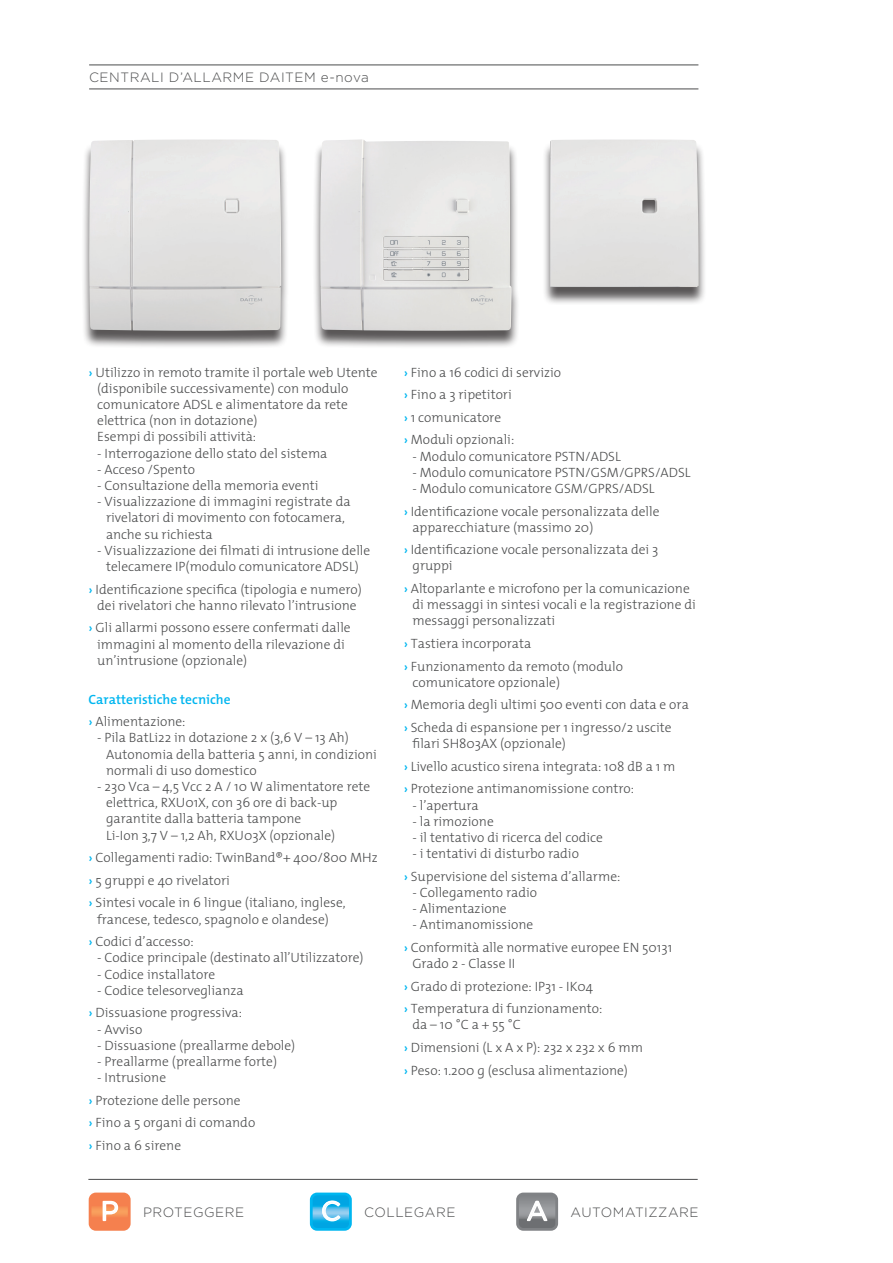
<style>
.page{position:relative;width:893px;height:1263px;background:#fff}
.page>*{position:absolute;margin:0;border:0;box-sizing:border-box;transform-origin:0 0}
.t1{font:300 13.5px/22.5px "The Mix";color:#4b4c4d}
.t2{font:300 13.5px "Gotham";letter-spacing:.04em;color:#4b4c4d}
.t3{font:600 13.5px/22.5px "The Mix";color:#00b6f0}
.s1{font-weight:600;color:#00b6f0}
.s2{font-weight:300;color:#4b4c4d}
.s3{font-weight:400;font-size:26.85px;color:#fff}
</style>
<div class="page">
<hr style="left:88px;top:1179px;width:610px;height:1px;background:#4b4c4d">
<div style="left:89px;top:1192px;width:42px;height:39px;border:3px solid #f5804e;border-radius:6px"></div>
<svg style="left:90px;top:1194px;width:39px;height:35px"></svg>
<div style="left:516px;top:1192px;width:42px;height:39px;border:3px solid #808285;border-radius:6px"></div>
<svg style="left:518px;top:1194px;width:39px;height:35px"></svg>
<div style="left:81px;top:142px;width:208px;height:207px;background:#231f20;opacity:.75"></div>
<img style="left:89px;top:139px;width:192px;height:192px">
<div style="left:542px;top:142px;width:165px;height:164px;background:#231f20;opacity:.75"></div>
<img style="left:550px;top:139px;width:149px;height:148px">
<div style="left:312px;top:142px;width:207px;height:207px;background:#231f20;opacity:.75"></div>
<img style="left:320px;top:139px;width:192px;height:192px">
<div style="left:310px;top:1192px;width:42px;height:39px;border:3px solid #00b6f0;border-radius:6px"></div>
<svg style="left:311px;top:1194px;width:39px;height:35px"></svg>
<hr style="left:89px;top:89px;width:609px;height:1px;background:#4b4c4d">
<hr style="left:89px;top:65px;width:609px;height:1px;background:#4b4c4d">
<p class="t2" style="left:89px;top:69px;width:281px">CENTRALI D’ALLARME DAITEM e-nova</p>
<p class="t1" style="left:97px;top:364px;width:282px;line-height:16.2px;text-indent:-9px"><span class="s1">›</span> Utilizzo in remoto tramite il portale web Utente (disponibile successivamente) con modulo comunicatore ADSL e alimentatore da rete elettrica (non in dotazione)<br>Esempi di possibili attività:</p>
<p class="t1" style="left:97px;top:441px;width:232px">- Interrogazione dello stato del sistema</p>
<p class="t1" style="left:97px;top:458px;width:99px">- Acceso /Spento</p>
<p class="t1" style="left:97px;top:474px;width:223px">- Consultazione della memoria eventi</p>
<p class="t1" style="left:106px;top:493px;width:246px;line-height:16.2px;text-indent:-9px">- Visualizzazione di immagini registrate da rivelatori di movimento con fotocamera, anche su richiesta</p>
<p class="t1" style="left:97px;top:542px;width:275px;line-height:16.2px;text-align:center">- Visualizzazione dei filmati di intrusione delle telecamere IP(modulo comunicatore ADSL)</p>
<p class="t1" style="left:88px;top:581px;width:275px;line-height:16.2px;text-align:center"><span class="s1">›</span> Identificazione specifica (tipologia e numero) dei rivelatori che hanno rilevato l’intrusione</p>
<p class="t1" style="left:97px;top:619px;width:255px;line-height:16.2px;text-indent:-9px"><span class="s1">›</span> Gli allarmi possono essere confermati dalle immagini al momento della rilevazione di un’intrusione (opzionale)</p>
<p class="t3" style="left:88px;top:687px;width:144px">Caratteristiche tecniche › <span class="s2">Alimentazione:</span></p>
<p class="t1" style="left:106px;top:729px;width:272px;line-height:16.2px;text-indent:-9px">- Pila BatLi22 in dotazione 2 x (3,6 V – 13 Ah)<br>Autonomia della batteria 5 anni, in condizioni normali di uso domestico</p>
<p class="t1" style="left:106px;top:778px;width:266px;line-height:16.2px;text-indent:-9px">- 230 Vca – 4,5 Vcc 2 A / 10 W alimentatore rete elettrica, RXU01X, con 36 ore di back-up garantite dalla batteria tampone<br>Li-Ion 3,7 V – 1,2 Ah, RXU03X (opzionale)</p>
<p class="t1" style="left:88px;top:846px;width:291px"><span class="s1">›</span> Collegamenti radio: TwinBand®+ 400/800 MHz <span class="s1">›</span> 5 gruppi e 40 rivelatori<br><span class="s1">›</span> Sintesi vocale in 6 lingue (italiano, inglese,</p>
<p class="t1" style="left:88px;top:907px;width:242px;text-indent:9px">francese, tedesco, spagnolo e olandese) <span class="s1">›</span> Codici d’accesso:</p>
<p class="t1" style="left:97px;top:946px;width:268px">- Codice principale (destinato all’Utilizzatore)</p>
<p class="t1" style="left:97px;top:962px;width:120px">- Codice installatore</p>
<p class="t1" style="left:88px;top:978px;width:157px;text-align:right">- Codice telesorveglianza<br><span class="s1">›</span> Dissuasione progressiva:</p>
<p class="t1" style="left:97px;top:1017px;width:47px">- Avviso</p>
<p class="t1" style="left:97px;top:1033px;width:200px">- Dissuasione (preallarme debole)</p>
<p class="t1" style="left:97px;top:1050px;width:181px">- Preallarme (preallarme forte)</p>
<p class="t1" style="left:88px;top:1066px;width:168px;text-indent:9px">- Intrusione<br><span class="s1">›</span> Protezione delle persone<br><span class="s1">›</span> Fino a 5 organi di comando <span class="s1">›</span> Fino a 6 sirene</p>
<p class="t1" style="left:404px;top:360px;width:159px"><span class="s1">›</span> Fino a 16 codici di servizio <span class="s1">›</span> Fino a 3 ripetitori<br><span class="s1">›</span> 1 comunicatore<br><span class="s1">›</span> Moduli opzionali:</p>
<p class="t1" style="left:412px;top:444px;width:210px">- Modulo comunicatore PSTN/ADSL</p>
<p class="t1" style="left:412px;top:460px;width:280px">- Modulo comunicatore PSTN/GSM/GPRS/ADSL</p>
<p class="t1" style="left:404px;top:477px;width:257px;text-align:center">- Modulo comunicatore GSM/GPRS/ADSL<br><span class="s1">›</span> Identificazione vocale personalizzata delle</p>
<p class="t1" style="left:404px;top:515px;width:256px;text-indent:9px">apparecchiature (massimo 20)<br><span class="s1">›</span> Identificazione vocale personalizzata dei 3</p>
<p class="t1" style="left:404px;top:554px;width:288px;text-indent:9px">gruppi<br><span class="s1">›</span> Altoparlante e microfono per la comunicazione</p>
<p class="t1" style="left:412px;top:596px;width:285px;line-height:16.2px">di messaggi in sintesi vocali e la registrazione di messaggi personalizzati</p>
<p class="t1" style="left:404px;top:632px;width:221px"><span class="s1">›</span> Tastiera incorporata<br><span class="s1">›</span> Funzionamento da remoto (modulo</p>
<p class="t1" style="left:404px;top:670px;width:287px;text-indent:9px">comunicatore opzionale)<br><span class="s1">›</span> Memoria degli ultimi 500 eventi con data e ora <span class="s1">›</span> Scheda di espansione per 1 ingresso/2 uscite</p>
<p class="t1" style="left:404px;top:732px;width:273px;text-indent:9px">filari SH803AX (opzionale)<br><span class="s1">›</span> Livello acustico sirena integrata: 108 dB a 1 m <span class="s1">›</span> Protezione antimanomissione contro:</p>
<p class="t1" style="left:412px;top:793px;width:68px">- l’apertura</p>
<p class="t1" style="left:412px;top:809px;width:83px">- la rimozione</p>
<p class="t1" style="left:412px;top:826px;width:192px">- il tentativo di ricerca del codice</p>
<p class="t1" style="left:404px;top:842px;width:218px;text-indent:9px">- i tentativi di disturbo radio<br><span class="s1">›</span> Supervisione del sistema d’allarme:</p>
<p class="t1" style="left:412px;top:881px;width:126px">- Collegamento radio</p>
<p class="t1" style="left:412px;top:897px;width:96px">- Alimentazione</p>
<p class="t1" style="left:404px;top:913px;width:270px;text-indent:9px">- Antimanomissione<br><span class="s1">›</span> Conformità alle normative europee EN 50131</p>
<p class="t1" style="left:404px;top:952px;width:200px;text-indent:9px">Grado 2 - Classe II<br><span class="s1">›</span> Grado di protezione: IP31 - IK04<br><span class="s1">›</span> Temperatura di funzionamento:</p>
<p class="t1" style="left:404px;top:1013px;width:241px;text-indent:9px">da – 10 °C a + 55 °C<br><span class="s1">›</span> Dimensioni (L x A x P): 232 x 232 x 6 mm <span class="s1">›</span> Peso: 1.200 g (esclusa alimentazione)</p>
<p class="t2" style="left:101px;top:1203px;width:145px"><span class="s3">P</span> PROTEGGERE</p>
<p class="t2" style="left:321px;top:1203px;width:136px"><span class="s3">C</span> COLLEGARE</p>
<p class="t2" style="left:526px;top:1203px;width:174px"><span class="s3">A</span> AUTOMATIZZARE</p>
</div>
